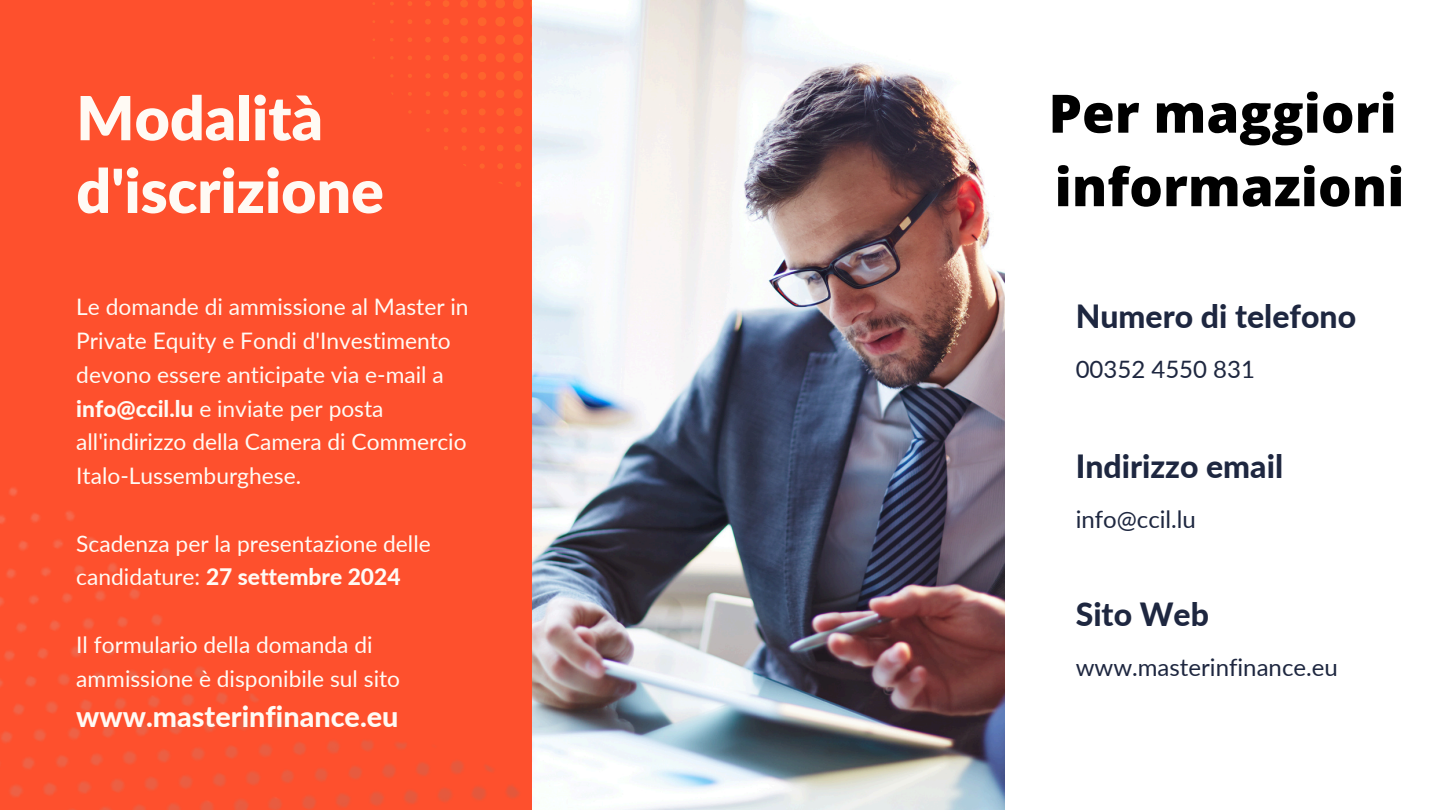
<style>
.page{position:relative;width:1440px;height:810px;background:#fff}
.page>*{position:absolute;margin:0;border:0;box-sizing:border-box;transform-origin:0 0}
.t1{font:900 60.8px/72.8px "Lato";color:#fffaf4}
.t2{font:800 53px/73.5px "Open Sans";color:#000}
.t3{font:800 32px "Lato";color:#1e2740}
.t4{font:800 28.7px "Lato";color:#fffaf4}
.t5{font:24px "Lato";color:#1e2740}
.t6{font:22.7px/33.8px "Lato";color:#fffaf4}
.s1{font-weight:800}
</style>
<div class="page">
<div style="left:0;top:0;width:553px;height:810px;background:#fe502d"></div>
<img style="left:0;top:487px;width:520px;height:323px">
<svg style="left:372px;top:0;width:160px;height:187px"></svg>
<img style="left:532px;top:0;width:472px;height:810px">
<p class="t1" style="left:76px;top:80px;width:309px">Modalità d'iscrizione</p>
<h1 class="t6" style="left:76px;top:290px;width:394px">Le domande di ammissione al Master in Private Equity e Fondi d'Investimento devono essere anticipate via e-mail a <span class="s1">info@ccil.lu</span> e inviate per posta all'indirizzo della Camera di Commercio Italo-Lussemburghese.</h1>
<p class="t6" style="left:76px;top:526px;width:356px">Scadenza per la presentazione delle candidature: <span class="s1">27 settembre 2024</span></p>
<p class="t6" style="left:76px;top:627px;width:325px">Il formulario della domanda di ammissione è disponibile sul sito</p>
<p class="t4" style="left:76px;top:699px;width:324px">www.masterinfinance.eu</p>
<p class="t2" style="left:1049px;top:75px;width:357px">Per maggiori informazioni</p>
<p class="t3" style="left:1076px;top:297px;width:282px">Numero di telefono</p>
<p class="t5" style="left:1076px;top:354px;width:181px">00352 4550 831</p>
<p class="t3" style="left:1076px;top:446px;width:209px">Indirizzo email</p>
<p class="t5" style="left:1076px;top:504px;width:122px">info@ccil.lu</p>
<p class="t3" style="left:1076px;top:594px;width:135px">Sito Web</p>
<h2 class="t5" style="left:1076px;top:652px;width:264px">www.masterinfinance.eu</h2>
</div>
